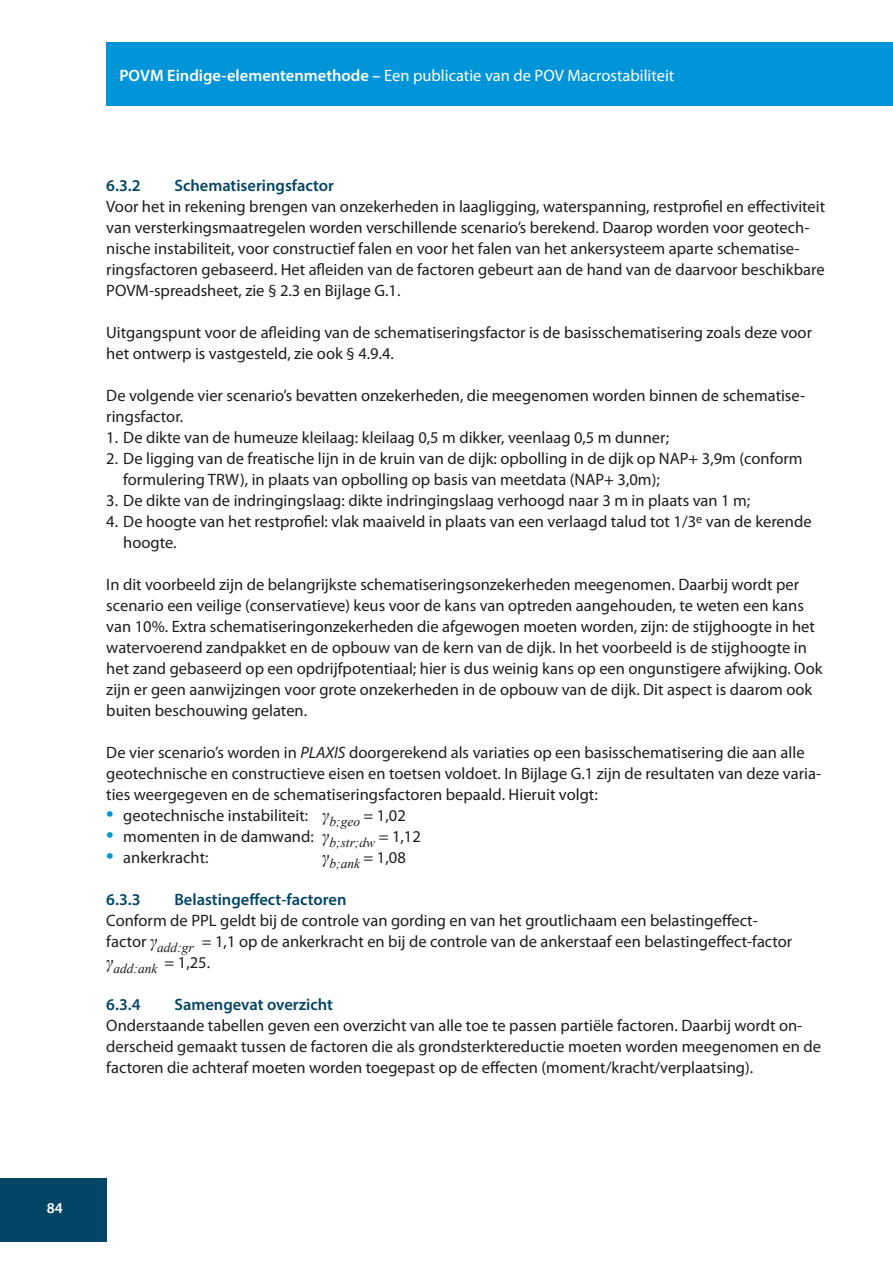
<style>
.page{position:relative;width:893px;height:1263px;background:#fff}
.page>*{position:absolute;margin:0;border:0;box-sizing:border-box;transform-origin:0 0}
.body{font:16.5px/21px "Myriad Pro";color:#1d1d1b}
.body_opsomming{font:16.5px/21px "Myriad Pro";color:#1d1d1b}
.kop_subparagraaf{font:600 16.5px "Myriad Pro";color:#034564}
.t1{font:16.5px "Myriad Pro";color:#fff}
.t2{font:600 15px "Myriad Pro";color:#fff}
.body-2{font:italic 13.5px "Times New Roman";color:#1d1d1b}
.s1{font-weight:600}
.s2{font-style:italic}
.s3{font-size:27px;color:#0095d9}
.s4{font-family:"Times New Roman";font-style:italic;font-size:18px}
</style>
<div class="page">
<div style="left:0;top:1178px;width:106px;height:64px;background:#034564"></div>
<div style="left:106px;top:43px;width:787px;height:63px;background:#0095d9"></div>
<p class="t1" style="left:119px;top:65px;width:556px"><span class="s1">POVM Eindige-elementenmethode –</span> Een publicatie van de POV Macrostabiliteit</p>
<p class="kop_subparagraaf" style="left:106px;top:175px;width:36px">6.3.2</p>
<p class="kop_subparagraaf" style="left:174px;top:175px;width:161px">Schematiseringsfactor</p>
<p class="body" style="left:106px;top:196px;width:720px">Voor het in rekening brengen van onzekerheden in laagligging, waterspanning, restprofiel en effectiviteit van versterkingsmaatregelen worden verschillende scenario’s berekend. Daarop worden voor geotech&shy;nische instabiliteit, voor constructief falen en voor het falen van het ankersysteem aparte schematise&shy;ringsfactoren gebaseerd. Het afleiden van de factoren gebeurt aan de hand van de daarvoor beschikbare POVM-spreadsheet, zie § 2.3 en Bijlage G.1.</p>
<p class="body" style="left:106px;top:322px;width:707px">Uitgangspunt voor de afleiding van de schematiseringsfactor is de basisschematisering zoals deze voor het ontwerp is vastgesteld, zie ook § 4.9.4.</p>
<p class="body" style="left:106px;top:385px;width:700px">De volgende vier scenario’s bevatten onzekerheden, die meegenomen worden binnen de schematise&shy;ringsfactor.</p>
<p class="body_opsomming" style="left:106px;top:427px;width:564px">1. De dikte van de humeuze kleilaag: kleilaag 0,5 m dikker, veenlaag 0,5 m dunner;</p>
<p class="body_opsomming" style="left:123px;top:448px;width:681px;text-indent:-17px">2. De ligging van de freatische lijn in de kruin van de dijk: opbolling in de dijk op NAP+ 3,9m (conform formulering TRW), in plaats van opbolling op basis van meetdata (NAP+ 3,0m);</p>
<p class="body_opsomming" style="left:106px;top:490px;width:646px">3. De dikte van de indringingslaag: dikte indringingslaag verhoogd naar 3 m in plaats van 1 m;</p>
<p class="body_opsomming" style="left:123px;top:511px;width:690px;text-indent:-17px">4. De hoogte van het restprofiel: vlak maaiveld in plaats van een verlaagd talud tot 1/3<sup>e</sup> van de kerende hoogte.</p>
<p class="body" style="left:106px;top:574px;width:718px">In dit voorbeeld zijn de belangrijkste schematiseringsonzekerheden meegenomen. Daarbij wordt per scenario een veilige (conservatieve) keus voor de kans van optreden aangehouden, te weten een kans van 10%. Extra schematiseringonzekerheden die afgewogen moeten worden, zijn: de stijghoogte in het watervoerend zandpakket en de opbouw van de kern van de dijk. In het voorbeeld is de stijghoogte in het zand gebaseerd op een opdrijfpotentiaal; hier is dus weinig kans op een ongunstigere afwijking. Ook zijn er geen aanwijzingen voor grote onzekerheden in de opbouw van de dijk. Dit aspect is daarom ook buiten beschouwing gelaten.</p>
<p class="body" style="left:106px;top:742px;width:716px">De vier scenario’s worden in <span class="s2">PLAXIS</span> doorgerekend als variaties op een basisschematisering die aan alle geotechnische en constructieve eisen en toetsen voldoet. In Bijlage G.1 zijn de resultaten van deze varia&shy;ties weergegeven en de schematiseringsfactoren bepaald. Hieruit volgt:</p>
<p class="body" style="left:106px;top:805px;width:301px"><span class="s3">•</span> geotechnische instabiliteit: <span class="s4">γ</span><sub>b;geo</sub> = 1,02</p>
<p class="body" style="left:106px;top:826px;width:316px"><span class="s3">•</span> momenten in de damwand: <span class="s4">γ</span><sub>b;str;dw</sub> = 1,12</p>
<p class="body" style="left:106px;top:847px;width:104px"><span class="s3">•</span> ankerkracht:</p>
<p class="body-2" style="left:322px;top:854px;width:85px"><sup>γ</sup>b;ank <sup>=</sup> <sup>1,08</sup></p>
<p class="kop_subparagraaf" style="left:106px;top:889px;width:36px">6.3.3</p>
<p class="kop_subparagraaf" style="left:174px;top:889px;width:174px">Belastingeffect-factoren</p>
<p class="body" style="left:106px;top:910px;width:688px">Conform de PPL geldt bij de controle van gording en van het groutlichaam een belastingeffect&shy;factor <span class="s4">γ</span><sub>add:gr</sub> = 1,1 op de ankerkracht en bij de controle van de ankerstaaf een belastingeffect-factor</p>
<p class="body-2" style="left:106px;top:959px;width:105px"><sup>γ</sup>add:ank <sup>=</sup> <sup>1,25.</sup></p>
<p class="kop_subparagraaf" style="left:106px;top:994px;width:36px">6.3.4</p>
<p class="kop_subparagraaf" style="left:174px;top:994px;width:160px">Samengevat overzicht</p>
<p class="body" style="left:106px;top:1015px;width:716px">Onderstaande tabellen geven een overzicht van alle toe te passen partiële factoren. Daarbij wordt on&shy;derscheid gemaakt tussen de factoren die als grondsterktereductie moeten worden meegenomen en de factoren die achteraf moeten worden toegepast op de effecten (moment/kracht/verplaatsing).</p>
<p class="t2" style="left:47px;top:1198px;width:18px">84</p>
</div>
